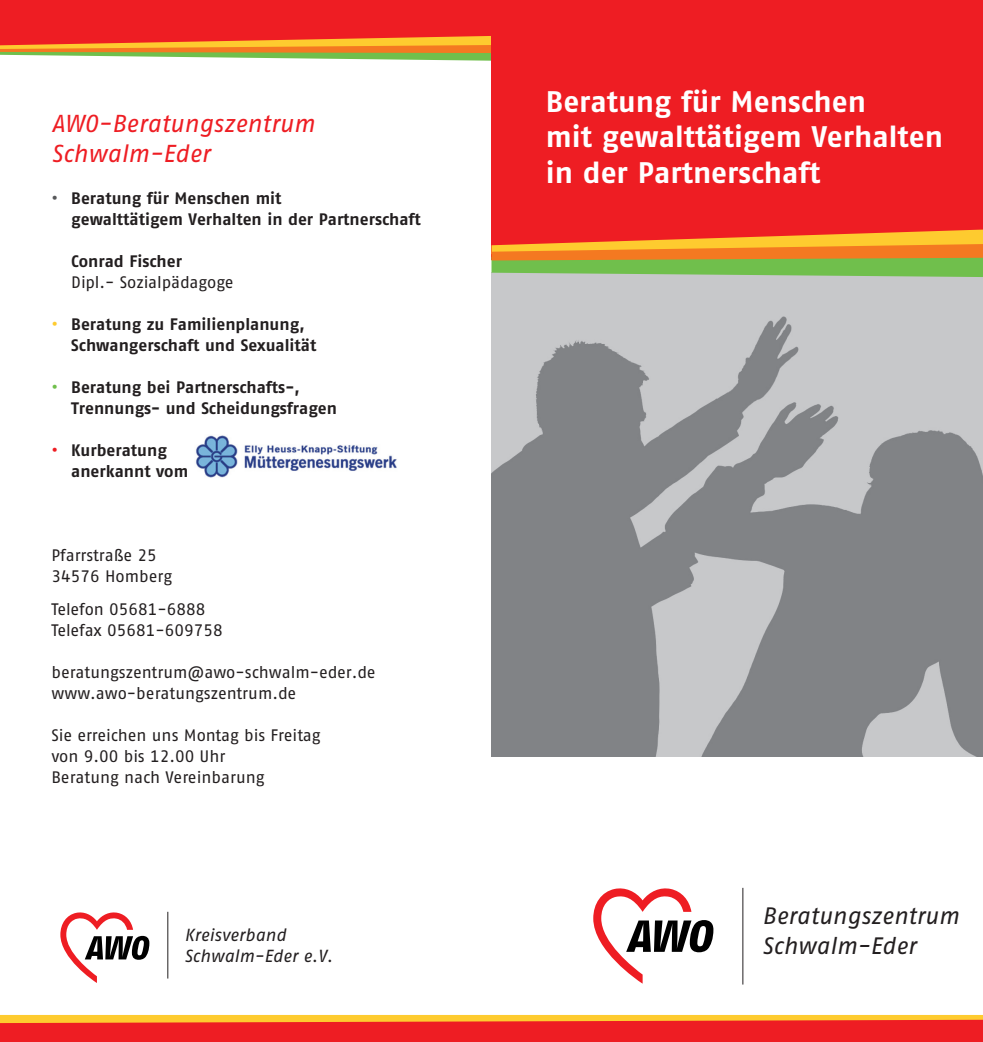
<style>
.page{position:relative;width:983px;height:1042px;background:#fff}
.page>*{position:absolute;margin:0;border:0;box-sizing:border-box;transform-origin:0 0}
.t1{font:700 29.75px/35.7px "AWO Fago Office";color:#fff}
.t2{font:italic 24.5px/29.4px "AWO Fago Office";color:#ee1d23}
.t3{font:italic 23.8px/29.8px "AWO Fago Office";color:#231f20}
.t4{font:italic 17.5px/21px "AWO Fago Office";color:#231f20}
.t5{font:16.62px/21px "AWO Fago Office";color:#231f20}
.t6{font:700 16.62px/21px "AWO Fago Office";color:#231f20}
.s1{color:#57585a}
.s2{color:#fecb2f}
.s3{color:#70bf4c}
.s4{color:#ee1d23}
</style>
<div class="page">
<div style="left:491px;top:272px;width:491px;height:485px;background:#c7c8ca"></div>
<img style="left:491px;top:316px;width:491px;height:441px">
<svg style="left:0;top:0;width:491px;height:61px;background:#e65133"></svg>
<div style="left:491px;top:0;width:491px;height:260px;background:#ee1d23"></div>
<svg style="left:491px;top:229px;width:491px;height:48px"></svg>
<svg style="left:60px;top:912px;width:89px;height:71px"></svg>
<hr style="left:167px;top:912px;width:1px;height:66px;background:#231f20">
<svg style="left:593px;top:888px;width:120px;height:95px"></svg>
<hr style="left:742px;top:888px;width:1px;height:96px;background:#231f20">
<div style="left:0;top:1018px;width:982px;height:24px;background:#ee1d23"></div>
<svg style="left:0;top:1015px;width:982px;height:8px;background:#faa82c"></svg>
<img style="left:196px;top:435px;width:201px;height:43px">
<h2 class="t2" style="left:51px;top:111px;width:265px">AWO-Beratungszentrum<br>Schwalm-Eder</h2>
<p class="t6" style="left:71px;top:189px;width:351px;text-indent:-20px"><span class="s1">•</span> Beratung für Menschen mit<br>gewalttätigem Verhalten in der Partnerschaft</p>
<p class="t6" style="left:71px;top:252px;width:112px">Conrad Fischer</p>
<p class="t5" style="left:71px;top:273px;width:164px">Dipl.- Sozialpädagoge</p>
<p class="t6" style="left:71px;top:315px;width:246px;text-indent:-20px"><span class="s2">•</span> Beratung zu Familienplanung,<br>Schwangerschaft und Sexualität</p>
<p class="t6" style="left:71px;top:378px;width:267px;text-indent:-20px"><span class="s3">•</span> Beratung bei Partnerschafts-,<br>Trennungs- und Scheidungsfragen</p>
<p class="t6" style="left:71px;top:441px;width:118px;text-indent:-20px"><span class="s4">•</span> Kurberatung anerkannt vom</p>
<p class="t5" style="left:51px;top:546px;width:122px">Pfarrstraße 25<br>34576 Homberg</p>
<p class="t5" style="left:51px;top:600px;width:173px">Telefon 05681-6888<br>Telefax 05681-609758</p>
<p class="t5" style="left:51px;top:663px;width:326px">beratungszentrum@awo-schwalm-eder.de www.awo-beratungszentrum.de</p>
<p class="t5" style="left:51px;top:726px;width:270px">Sie erreichen uns Montag bis Freitag von 9.00 bis 12.00 Uhr<br>Beratung nach Vereinbarung</p>
<p class="t4" style="left:184px;top:926px;width:150px">Kreisverband<br>Schwalm-Eder e.V.</p>
<h1 class="t1" style="left:545px;top:86px;width:398px">Beratung für Menschen<br>mit gewalttätigem Verhalten in der Partnerschaft</h1>
<h3 class="t3" style="left:762px;top:903px;width:198px">Beratungszentrum<br>Schwalm-Eder</h3>
</div>
